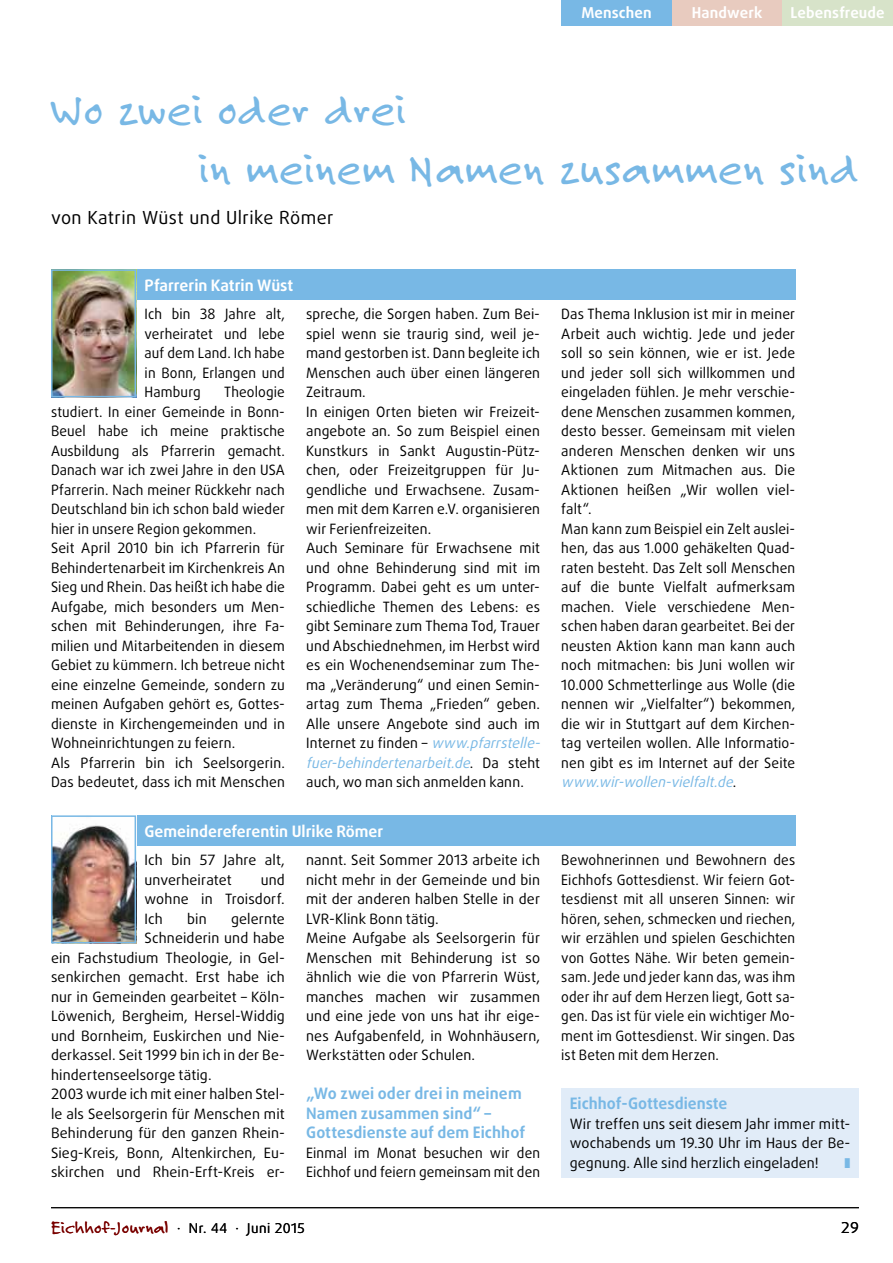
<style>
.page{position:relative;width:893px;height:1263px;background:#fff}
.page>*{position:absolute;margin:0;border:0;box-sizing:border-box;transform-origin:0 0}
.t1{font:48px/58.5px "Felt Tip Roman";letter-spacing:.01em;color:#78b8e5}
.t2{font:18px "Felt Tip Roman";letter-spacing:.02em;color:#7a0200}
.t3{font:18px "Daxline LF";letter-spacing:.025em;color:#000}
.t4{font:700 15.75px/19.5px "Daxline TF";letter-spacing:.005em;color:#78b8e5}
.t5{font:700 15.75px "Daxline TF";color:#fff}
.t6{font:700 15px "Daxline LF";letter-spacing:.01em;color:#fff}
.t7{font:15px "Daxline LF";color:#000}
.t8{font:14.25px/19.5px "Daxline LF";letter-spacing:.01em;color:#000}
.t9{font:14.25px/19.5px "Daxline LF";letter-spacing:.01em;color:#000;text-align:justify;scale:.96 1}
.s1{font-style:italic;color:#78b8e5}
.s2{font-family:"Daxline LF";font-size:13.5px;color:#000}
</style>
<div class="page">
<div style="left:561px;top:0;width:111px;height:26px;background:#78b8e5"></div>
<div style="left:672px;top:0;width:110px;height:26px;background:#e8cbbf"></div>
<div style="left:782px;top:0;width:111px;height:26px;background:#d7e3c9"></div>
<hr style="left:51px;top:1207px;width:808px;height:1px;background:#000">
<div style="left:51px;top:269px;width:744px;height:31px;background:#78b8e5"></div>
<div style="left:51px;top:815px;width:744px;height:31px;background:#78b8e5"></div>
<img style="left:54px;top:272px;width:79px;height:122px">
<div style="left:51px;top:269px;width:85px;height:128px;border:2px solid #78b8e5"></div>
<img style="left:54px;top:818px;width:79px;height:122px">
<div style="left:51px;top:815px;width:85px;height:128px;border:2px solid #78b8e5"></div>
<div style="left:561px;top:1088px;width:298px;height:89px;background:#e1ecf8"></div>
<p class="t6" style="left:581px;top:4px;width:72px">Menschen</p>
<p class="t6" style="left:692px;top:4px;width:72px">Handwerk</p>
<p class="t6" style="left:791px;top:4px;width:96px">Lebensfreude</p>
<h1 class="t1" style="left:199px;top:80px;width:661px;text-indent:-148px">Wo zwei oder drei<br>in meinem Namen zusammen sind</h1>
<p class="t3" style="left:51px;top:206px;width:284px">von Katrin Wüst und Ulrike Römer</p>
<p class="t5" style="left:145px;top:276px;width:150px">Pfarrerin Katrin Wüst</p>
<p class="t9" style="left:145px;top:304px;width:148px">Ich bin 38 Jahre alt, verheiratet und lebe auf dem Land. Ich habe in Bonn, Erlangen und Hamburg</p>
<p class="t9" style="left:51px;top:382px;width:245px;text-align:left;text-indent:173px">Theologie studiert. In einer Gemeinde in Bonn-Beuel habe ich meine praktische Ausbildung als Pfarrerin gemacht.<br>Danach war ich zwei Jahre in den USA Pfarrerin. Nach meiner Rückkehr nach Deutschland bin ich schon bald wieder hier in unsere Region gekommen.<br>Seit April 2010 bin ich Pfarrerin für Behindertenarbeit im Kirchenkreis An Sieg und Rhein. Das heißt ich habe die Aufgabe, mich besonders um Men&shy;schen mit Behinderungen, ihre Fa&shy;milien und Mitarbeitenden in diesem Gebiet zu kümmern. Ich betreue nicht eine einzelne Gemeinde, sondern zu meinen Aufgaben gehört es, Gottes&shy;dienste in Kirchengemeinden und in Wohneinrichtungen zu feiern.<br>Als Pfarrerin bin ich Seelsorgerin.<br>Das bedeutet, dass ich mit Menschen</p>
<p class="t8" style="left:306px;top:304px;width:239px">spreche, die Sorgen haben. Zum Bei&shy;spiel wenn sie traurig sind, weil je&shy;mand gestorben ist. Dann begleite ich Menschen auch über einen längeren Zeitraum.<br>In einigen Orten bieten wir Freizeit&shy;angebote an. So zum Beispiel einen Kunstkurs in Sankt Augustin-Pütz&shy;chen, oder Freizeitgruppen für Ju&shy;gendliche und Erwachsene. Zusam&shy;men mit dem Karren e.V. organisieren wir Ferienfreizeiten.<br>Auch Seminare für Erwachsene mit und ohne Behinderung sind mit im Programm. Dabei geht es um unter&shy;schiedliche Themen des Lebens: es gibt Seminare zum Thema Tod, Trauer und Abschiednehmen, im Herbst wird es ein Wochenendseminar zum The&shy;ma „Veränderung“ und einen Semin&shy;artag zum Thema „Frieden“ geben.<br>Alle unsere Angebote sind auch im I n te r n et z u f i n d e n – <span class="s1">www.pfarrstelle&shy;fuer-behindertenarbeit.de</span>. D a s t e h t auch, wo man sich anmelden kann.</p>
<p class="t5" style="left:145px;top:822px;width:240px">Gemeindereferentin Ulrike Römer</p>
<p class="t8" style="left:145px;top:850px;width:142px">Ich bin 57 Jahre alt, unverheiratet</p>
<p class="t8" style="left:145px;top:870px;width:142px;text-align:justify;text-indent:116px">und wohne in Troisdorf.<br>Ich</p>
<p class="t8" style="left:187px;top:909px;width:21px">bin</p>
<p class="t8" style="left:231px;top:909px;width:55px">gelernte</p>
<p class="t8" style="left:145px;top:928px;width:142px">Schneiderin und habe</p>
<p class="t8" style="left:51px;top:948px;width:235px">ein Fachstudium Theologie, in Gel-</p>
<p class="t8" style="left:51px;top:967px;width:235px">senkirchen gemacht. Erst habe ich</p>
<p class="t8" style="left:51px;top:986px;width:235px">nur in Gemeinden gearbeitet – Köln-</p>
<p class="t8" style="left:51px;top:1006px;width:235px">Löwenich, Bergheim, Hersel-Widdig</p>
<p class="t8" style="left:51px;top:1025px;width:235px">und Bornheim, Euskirchen und Nie-</p>
<p class="t8" style="left:51px;top:1045px;width:235px">derkassel. Seit 1999 bin ich in der Be-</p>
<p class="t8" style="left:51px;top:1064px;width:162px">hindertenseelsorge tätig.</p>
<p class="t8" style="left:51px;top:1084px;width:235px">2003 wurde ich mit einer halben Stel-</p>
<p class="t8" style="left:51px;top:1103px;width:235px">le als Seelsorgerin für Menschen mit</p>
<p class="t8" style="left:51px;top:1123px;width:235px">Behinderung für den ganzen Rhein-</p>
<p class="t8" style="left:51px;top:1142px;width:235px">Sieg-Kreis, Bonn, Altenkirchen, Eu-</p>
<p class="t8" style="left:51px;top:1162px;width:235px">skirchen und Rhein-Erft-Kreis er-</p>
<p class="t8" style="left:306px;top:850px;width:235px">nannt. Seit Sommer 2013 arbeite ich nicht mehr in der Gemeinde und bin mit der anderen halben Stelle in der<br>LVR-Klink Bonn tätig.<br>Meine Aufgabe als Seelsorgerin für<br>Menschen mit Behinderung ist so ähnlich wie die von Pfarrerin Wüst, manches machen wir zusammen und eine jede von uns hat ihr eige&shy;nes Aufgabenfeld, in Wohnhäusern,<br>Werkstätten oder Schulen.</p>
<p class="t4" style="left:306px;top:1083px;width:220px">„Wo zwei oder drei in meinem<br>Namen zusammen sind“ –<br>Gottesdienste auf dem Eichhof</p>
<p class="t9" style="left:306px;top:1143px;width:245px">Einmal im Monat besuchen wir den<br>Eichhof und feiern gemeinsam mit den</p>
<p class="t8" style="left:561px;top:304px;width:235px">Das Thema Inklusion ist mir in meiner Arbeit auch wichtig. Jede und jeder soll so sein können, wie er ist. Jede und jeder soll sich willkommen und eingeladen fühlen. Je mehr verschie&shy;dene Menschen zusammen kommen, desto besser. Gemeinsam mit vielen anderen Menschen denken wir uns Aktionen zum Mitmachen aus. Die Aktionen heißen „Wir wollen viel&shy;falt“.<br>Man kann zum Beispiel ein Zelt auslei&shy;hen, das aus 1.000 gehäkelten Quad&shy;raten besteht. Das Zelt soll Menschen auf die bunte Vielfalt aufmerksam machen. Viele verschiedene Men&shy;schen haben daran gearbeitet. Bei der neusten Aktion kann man kann auch noch mitmachen: bis Juni wollen wir 10.000 Schmetterlinge aus Wolle (die nennen wir „Vielfalter“) bekommen, die wir in Stuttgart auf dem Kirchen&shy;tag verteilen wollen. Alle Informatio&shy;nen gibt es im Internet auf der Seite <span class="s1">www.wir-wollen-vielfalt.de</span>.</p>
<p class="t9" style="left:561px;top:850px;width:245px">Bewohnerinnen und Bewohnern des Eichhofs Gottesdienst. Wir feiern Got&shy;tesdienst mit all unseren Sinnen: wir hören, sehen, schmecken und riechen, wir erzählen und spielen Geschichten von Gottes Nähe. Wir beten gemein&shy;sam. Jede und jeder kann das, was ihm oder ihr auf dem Herzen liegt, Gott sa&shy;gen. Das ist für viele ein wichtiger Mo&shy;ment im Gottesdienst. Wir singen. Das ist Beten mit dem Herzen.</p>
<p class="t4" style="left:570px;top:1094px;width:159px">Eichhof-Gottesdienste</p>
<p class="t8" style="left:570px;top:1114px;width:282px;text-align:justify">Wir treffen uns seit diesem Jahr immer mitt&shy;wochabends um 19.30 Uhr im Haus der Be&shy;gegnung. Alle sind herzlich eingeladen!</p>
<p class="t2" style="left:51px;top:1217px;width:255px">Eichhof-Journal <span class="s2">· Nr. 44 · Juni 2015</span></p>
<p class="t7" style="left:841px;top:1219px;width:19px">29</p>
</div>
